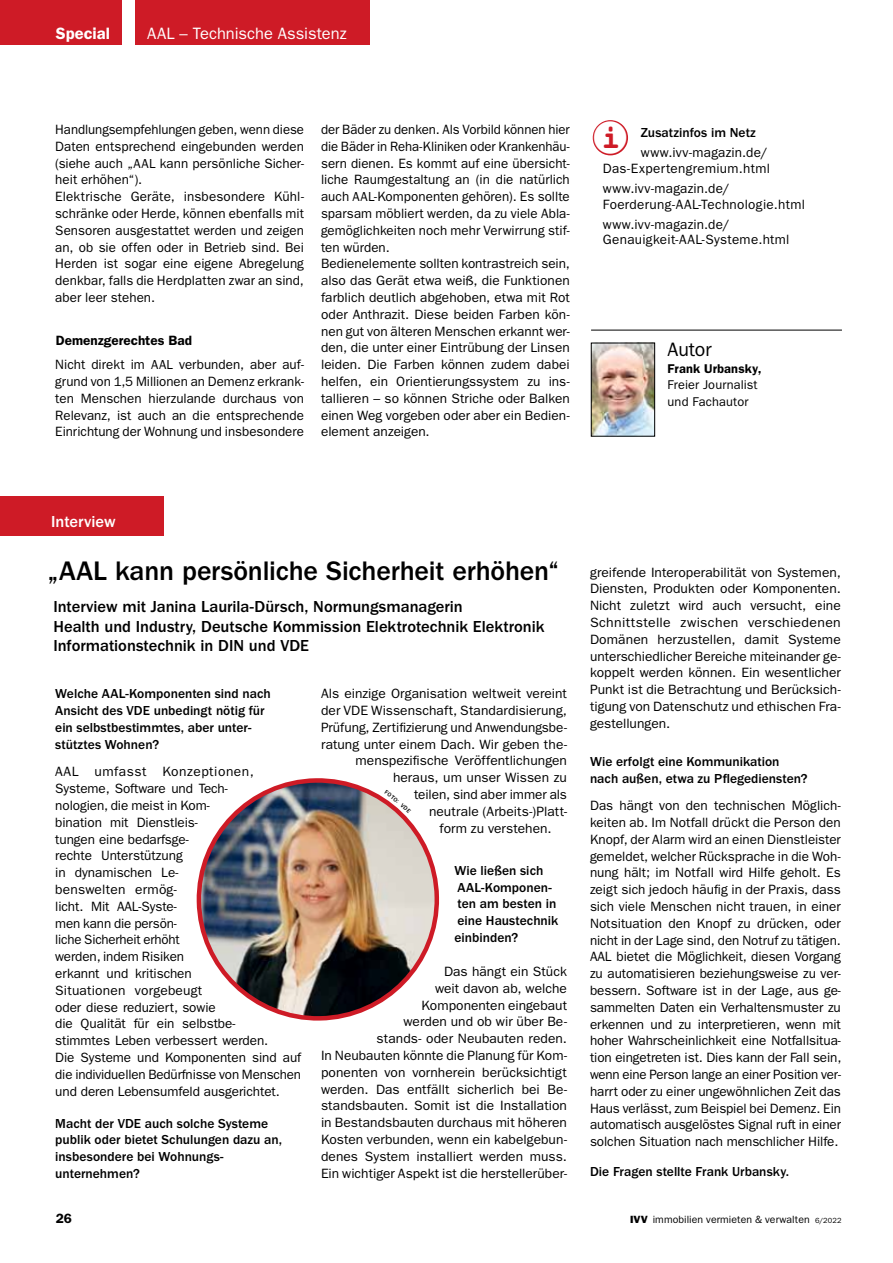
<style>
.page{position:relative;width:893px;height:1263px;background:#fff}
.page>*{position:absolute;margin:0;border:0;box-sizing:border-box;transform-origin:0 0}
.t1{font:500 27.75px "ITC Franklin Gothic Std";letter-spacing:-.005em;color:#000}
.t2{font:19.5px "ITC Franklin Gothic Std";letter-spacing:-.005em;color:#000}
.t3{font:500 16.5px/19.5px "ITC Franklin Gothic Std";color:#000}
.t4{font:16.5px "ITC Franklin Gothic Std";color:#fff}
.t5{font:500 16.5px "ITC Franklin Gothic Std";letter-spacing:-.005em;color:#fff}
.t6{font:600 16.5px "ITC Franklin Gothic Std";color:#fff}
.t7{font:13.5px/16.8px "ITC Franklin Gothic Std";color:#000}
.t8{font:500 13.5px/16.8px "ITC Franklin Gothic Std";color:#000}
.t9{font:13.5px/20px "ITC Franklin Gothic Std";letter-spacing:.02em;color:#000}
.t10{font:13.5px "ITC Franklin Gothic Std";letter-spacing:.025em;color:#000}
.t11{font:600 13.5px "ITC Franklin Gothic Std";color:#000}
.t12{font:12.75px/16.8px "ITC Franklin Gothic Std";letter-spacing:.01em;color:#000}
.t13{font:600 12.75px "ITC Franklin Gothic Std";letter-spacing:.015em;color:#000}
.t14{font:10.5px "ITC Franklin Gothic Std";letter-spacing:.005em;color:#000}
.s1{font-size:13.2px}
.s2{font-weight:600}
.s3{color:#fff}
.s4{font-family:"Courier";font-weight:700;font-size:31.95px;color:#ce1b26}
.s5{font-weight:500}
.s6{font-family:"ITC Franklin Gothic Std Hvy"}
.s7{font-size:7.5px}
</style>
<div class="page">
<div style="left:0;top:0;width:370px;height:44px;background:#ce1b26"></div>
<hr style="left:591px;top:330px;width:251px;height:1px;background:#000">
<img style="left:593px;top:345px;width:60px;height:89px">
<div style="left:591px;top:343px;width:64px;height:93px;border:1px solid #000"></div>
<div style="left:0;top:496px;width:164px;height:40px;background:#ce1b26"></div>
<img style="left:196px;top:778px;width:243px;height:243px">
<svg style="left:592px;top:120px;width:36px;height:36px"></svg>
<svg style="left:122px;top:44px;width:13px;height:1px"></svg>
<svg style="left:384px;top:790px;width:27px;height:23px"></svg>
<p class="t6" style="left:56px;top:24px;width:56px">Special</p>
<p class="t4" style="left:147px;top:24px;width:201px">AAL – Technische Assistenz</p>
<p class="t7" style="left:55px;top:121px;width:250px">Handlungsempfehlungen geben, wenn diese Daten entsprechend eingebunden werden (siehe auch „<span class="s1">AAL</span> kann persönliche Sicher&shy;heit erhöhen“).<br>Elektrische Geräte, insbesondere Kühl&shy;schränke oder Herde, können ebenfalls mit Sensoren ausgestattet werden und zeigen an, ob sie offen oder in Betrieb sind. Bei Herden ist sogar eine eigene Abregelung denkbar, falls die Herdplatten zwar an sind, aber leer stehen.</p>
<p class="t7" style="left:55px;top:329px;width:250px;line-height:24px"><span class="s2">Demenzgerechtes Bad<br></span>Nicht direkt im <span class="s1">AAL</span> verbunden, aber auf-</p>
<p class="t7" style="left:55px;top:373px;width:250px;text-align:justify">grund von 1,5 Millionen an Demenz erkrank&shy;ten Menschen hierzulande durchaus von Relevanz, ist auch an die entsprechende Einrichtung der Wohnung und insbesondere</p>
<p class="t7" style="left:321px;top:121px;width:250px">der Bäder zu denken. Als Vorbild können hier die Bäder in Reha-Kliniken oder Krankenhäu&shy;sern dienen. Es kommt auf eine übersicht&shy;liche Raumgestaltung an (in die natürlich auch <span class="s1">AAL</span>-Komponenten gehören). Es sollte sparsam möbliert werden, da zu viele Abla&shy;gemöglichkeiten noch mehr Verwirrung stif&shy;ten würden.<br>Bedienelemente sollten kontrastreich sein, also das Gerät etwa weiß, die Funktionen farblich deutlich abgehoben, etwa mit Rot oder Anthrazit. Diese beiden Farben kön&shy;nen gut von älteren Menschen erkannt wer&shy;den, die unter einer Eintrübung der Linsen leiden. Die Farben können zudem dabei helfen, ein Orientierungssystem zu ins&shy;tallieren – so können Striche oder Balken einen Weg vorgeben oder aber ein Bedien&shy;element anzeigen.</p>
<p class="t7" style="left:641px;top:122px;width:129px;line-height:20.2px;text-indent:-48px"><span class="s3">●</span><span class="s4">i</span> <span class="s5">Zusatzinfos im Netz </span>www.ivv-magazin.de/</p>
<p class="t9" style="left:603px;top:158px;width:169px">Das-Expertengremium.html www.ivv-magazin.de/</p>
<p class="t9" style="left:603px;top:194px;width:204px">Foerderung-AAL-Technologie.html www.ivv-magazin.de/</p>
<p class="t10" style="left:603px;top:232px;width:188px">Genauigkeit-AAL-Systeme.html</p>
<h2 class="t2" style="left:668px;top:338px;width:46px">Autor</h2>
<p class="t13" style="left:668px;top:361px;width:96px">Frank Urbansky,</p>
<p class="t12" style="left:668px;top:377px;width:92px">Freier Journalist und Fachautor</p>
<p class="t5" style="left:51px;top:512px;width:66px">Interview</p>
<h1 class="t1" style="left:48px;top:555px;width:512px">„AAL kann persönliche Sicherheit erhöhen“</h1>
<p class="t3" style="left:53px;top:597px;width:493px">Interview mit Janina Laurila-Dürsch, Normungsmanagerin<br>Health und Industry, Deutsche Kommission Elektrotechnik Elektronik<br>Informationstechnik in DIN und VDE</p>
<p class="t8" style="left:55px;top:685px;width:217px">Welche AAL-Komponenten sind nach<br>Ansicht des VDE unbedingt nötig für ein selbstbestimmtes, aber unter&shy;stütztes Wohnen?</p>
<p class="t7" style="left:55px;top:763px;width:247px">AAL umfasst Konzeptionen,<br>Systeme, Software und Tech-<br>nologien, die meist in Kom-<br>bination mit Dienstleis-<br>tungen eine bedarfsge-<br>rechte Unterstützung<br>in dynamischen Le-<br>benswelten ermög-<br>licht. Mit AAL-Syste-<br>men kann die persön-<br>liche Sicherheit erhöht<br>werden, indem Risiken<br>erkannt und kritischen<br>Situationen vorgebeugt<br>oder diese reduziert, sowie<br>die Qualität für ein selbstbe-<br>stimmtes Leben verbessert werden.<br>Die Systeme und Komponenten sind auf die individuellen Bedürfnisse von Menschen und deren Lebensumfeld ausgerichtet.</p>
<p class="t8" style="left:55px;top:1115px;width:228px">Macht der VDE auch solche Systeme publik oder bietet Schulungen dazu an, insbesondere bei Wohnungs&shy;unternehmen?</p>
<p class="t7" style="left:321px;top:685px;width:247px">Als einzige Organisation weltweit vereint</p>
<p class="t7" style="left:321px;top:702px;width:247px">der VDE Wissenschaft, Standardisierung,</p>
<p class="t7" style="left:321px;top:719px;width:247px">Prüfung, Zertifizierung und Anwendungsbe-</p>
<p class="t7" style="left:321px;top:736px;width:248px">ratung unter einem Dach. Wir geben the-</p>
<p class="t7" style="left:356px;top:752px;width:213px">menspezifische Veröffentlichungen</p>
<p class="t7" style="left:393px;top:769px;width:175px">heraus, um unser Wissen zu</p>
<p class="t7" style="left:414px;top:786px;width:154px">teilen, sind aber immer als</p>
<p class="t7" style="left:429px;top:803px;width:140px">neutrale (Arbeits-)Platt-</p>
<p class="t7" style="left:440px;top:820px;width:114px">form zu verstehen.</p>
<p class="t8" style="left:455px;top:862px;width:105px">Wie ließen sich<br>AAL-Komponen&shy;ten am besten in eine Haustechnik einbinden?</p>
<p class="t7" style="left:321px;top:963px;width:248px;text-align:right">Das hängt ein Stück<br>weit davon ab, welche<br>Komponenten eingebaut<br>werden und ob wir über Be-<br>stands- oder Neubauten reden.<br>In Neubauten könnte die Planung für Kom&shy;ponenten von vornherein berücksichtigt werden. Das entfällt sicherlich bei Be&shy;standsbauten. Somit ist die Installation in Bestandsbauten durchaus mit höheren Kosten verbunden, wenn ein kabelgebun&shy;denes System installiert werden muss.<br>Ein wichtiger Aspekt ist die herstellerüber-</p>
<p class="t11" style="left:56px;top:1211px;width:18px">26</p>
<p class="t7" style="left:590px;top:564px;width:252px;text-align:justify">greifende Interoperabilität von Systemen, Diensten, Produkten oder Komponenten.<br>Nicht zuletzt wird auch versucht, eine Schnittstelle zwischen verschiedenen Domänen herzustellen, damit Systeme unterschiedlicher Bereiche miteinander ge&shy;koppelt werden können. Ein wesentlicher Punkt ist die Betrachtung und Berücksich&shy;tigung von Datenschutz und ethischen Fra&shy;gestellungen.</p>
<p class="t8" style="left:590px;top:753px;width:219px">Wie erfolgt eine Kommunikation nach außen, etwa zu Pflegediensten?</p>
<p class="t7" style="left:590px;top:797px;width:253px;text-align:justify">Das hängt von den technischen Möglich&shy;keiten ab. Im Notfall drückt die Person den Knopf, der Alarm wird an einen Dienstleister gemeldet, welcher Rücksprache in die Woh&shy;nung hält; im Notfall wird Hilfe geholt. Es zeigt sich jedoch häufig in der Praxis, dass sich viele Menschen nicht trauen, in einer Notsituation den Knopf zu drücken, oder nicht in der Lage sind, den Notruf zu tätigen.<br>AAL bietet die Möglichkeit, diesen Vorgang zu automatisieren beziehungsweise zu ver&shy;bessern. Software ist in der Lage, aus ge&shy;sammelten Daten ein Verhaltensmuster zu erkennen und zu interpretieren, wenn mit hoher Wahrscheinlichkeit eine Notfallsitua&shy;tion eingetreten ist. Dies kann der Fall sein, wenn eine Person lange an einer Position ver&shy;harrt oder zu einer ungewöhnlichen Zeit das Haus verlässt, zum Beispiel bei Demenz. Ein automatisch ausgelöstes Signal ruft in einer solchen Situation nach menschlicher Hilfe.</p>
<p class="t8" style="left:590px;top:1163px;width:201px">Die Fragen stellte Frank Urbansky.</p>
<p class="t14" style="left:630px;top:1214px;width:213px"><span class="s6">IVV</span> immobilien vermieten &amp; verwalten <span class="s7">6/2022</span></p>
</div>
